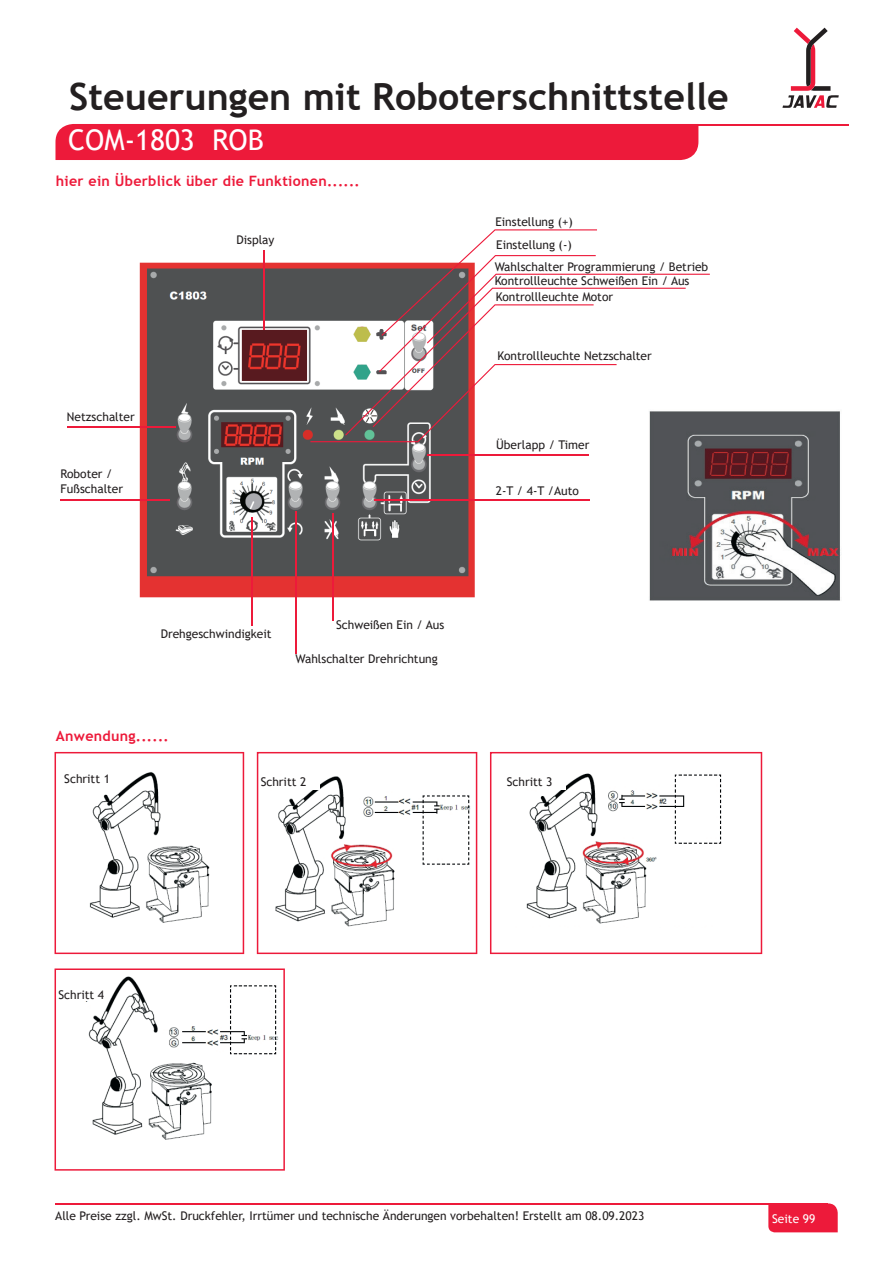
<style>
.page{position:relative;width:893px;height:1263px;background:#fff}
.page>*{position:absolute;margin:0;border:0;box-sizing:border-box;transform-origin:0 0}
.t1{font:700 37.5px "Trebuchet MS";color:#231f20}
.t2{font:28.5px "Trebuchet MS";color:#fff}
.t3{font:700 14.25px "Trebuchet MS";letter-spacing:.02em;color:#ed1a3a}
.t4{font:12px/15.6px "Trebuchet MS";color:#231f20}
.t5{font:12px "Trebuchet MS";color:#fff}
</style>
<div class="page">
<hr style="left:55px;top:1203px;width:773px;height:2px;background:#ed1a3a">
<div style="left:768px;top:1203px;width:70px;height:29px;background:#ed1a3a"></div>
<svg style="left:782px;top:28px;width:57px;height:80px"></svg>
<hr style="left:75px;top:124px;width:774px;height:2px;background:#ed1a3a">
<div style="left:55px;top:124px;width:643px;height:36px;background:#ed1a3a"></div>
<svg style="left:55px;top:752px;width:189px;height:202px"></svg>
<svg style="left:55px;top:968px;width:230px;height:202px"></svg>
<svg style="left:257px;top:752px;width:220px;height:202px"></svg>
<svg style="left:490px;top:752px;width:272px;height:202px"></svg>
<img style="left:649px;top:411px;width:192px;height:190px">
<div style="left:64px;top:774px;width:51px;height:16px;background:#fff"></div>
<div style="left:261px;top:777px;width:59px;height:13px;background:#fff"></div>
<div style="left:507px;top:777px;width:59px;height:13px;background:#fff"></div>
<div style="left:58px;top:990px;width:49px;height:10px;background:#fff"></div>
<img style="left:138px;top:262px;width:339px;height:338px">
<hr style="left:427px;top:455px;width:161px;height:1px;background:#ed1a3a">
<svg style="left:310px;top:229px;width:400px;height:213px"></svg>
<hr style="left:374px;top:499px;width:215px;height:2px;background:#ed1a3a">
<hr style="left:67px;top:427px;width:109px;height:1px;background:#ed1a3a">
<hr style="left:60px;top:499px;width:110px;height:1px;background:#ed1a3a">
<hr style="left:252px;top:517px;width:1px;height:109px;background:#ed1a3a">
<hr style="left:295px;top:512px;width:1px;height:142px;background:#ed1a3a">
<hr style="left:332px;top:513px;width:1px;height:107px;background:#ed1a3a">
<hr style="left:263px;top:250px;width:2px;height:79px;background:#ed1a3a">
<h1 class="t1" style="left:69px;top:74px;width:661px">Steuerungen mit Roboterschnittstelle</h1>
<h2 class="t2" style="left:68px;top:122px;width:197px">COM-1803 ROB</h2>
<p class="t3" style="left:56px;top:172px;width:305px">hier ein Überblick über die Funktionen......</p>
<p class="t4" style="left:495px;top:214px;width:79px">Einstellung (+)</p>
<p class="t4" style="left:495px;top:259px;width:215px">Wahlschalter Programmierung / Betrieb</p>
<p class="t4" style="left:236px;top:232px;width:40px">Display</p>
<p class="t4" style="left:496px;top:237px;width:77px">Einstellung (-)</p>
<p class="t4" style="left:495px;top:273px;width:196px">Kontrollleuchte Schweißen Ein / Aus<br>Kontrollleuchte Motor</p>
<p class="t4" style="left:67px;top:409px;width:69px">Netzschalter</p>
<p class="t4" style="left:61px;top:467px;width:64px;line-height:14.4px">Roboter /<br>Fußschalter</p>
<p class="t4" style="left:161px;top:626px;width:112px">Drehgeschwindigkeit</p>
<p class="t4" style="left:336px;top:617px;width:110px">Schweißen Ein / Aus</p>
<p class="t4" style="left:296px;top:651px;width:144px">Wahlschalter Drehrichtung</p>
<p class="t4" style="left:497px;top:348px;width:156px">Kontrollleuchte Netzschalter</p>
<p class="t4" style="left:496px;top:437px;width:95px">Überlapp / Timer</p>
<p class="t4" style="left:496px;top:483px;width:85px">2-T / 4-T /Auto</p>
<p class="t3" style="left:56px;top:727px;width:114px">Anwendung......</p>
<p class="t4" style="left:64px;top:771px;width:47px">Schritt 1</p>
<p class="t4" style="left:261px;top:773px;width:47px">Schritt 2</p>
<p class="t4" style="left:507px;top:773px;width:47px">Schritt 3</p>
<p class="t4" style="left:58px;top:986px;width:47px">Schritt 4</p>
<p class="t4" style="left:55px;top:1207px;width:591px">Alle Preise zzgl. MwSt. Druckfehler, Irrtümer und technische Änderungen vorbehalten! Erstellt am 08.09.2023</p>
<p class="t5" style="left:772px;top:1211px;width:45px">Seite 99</p>
</div>
